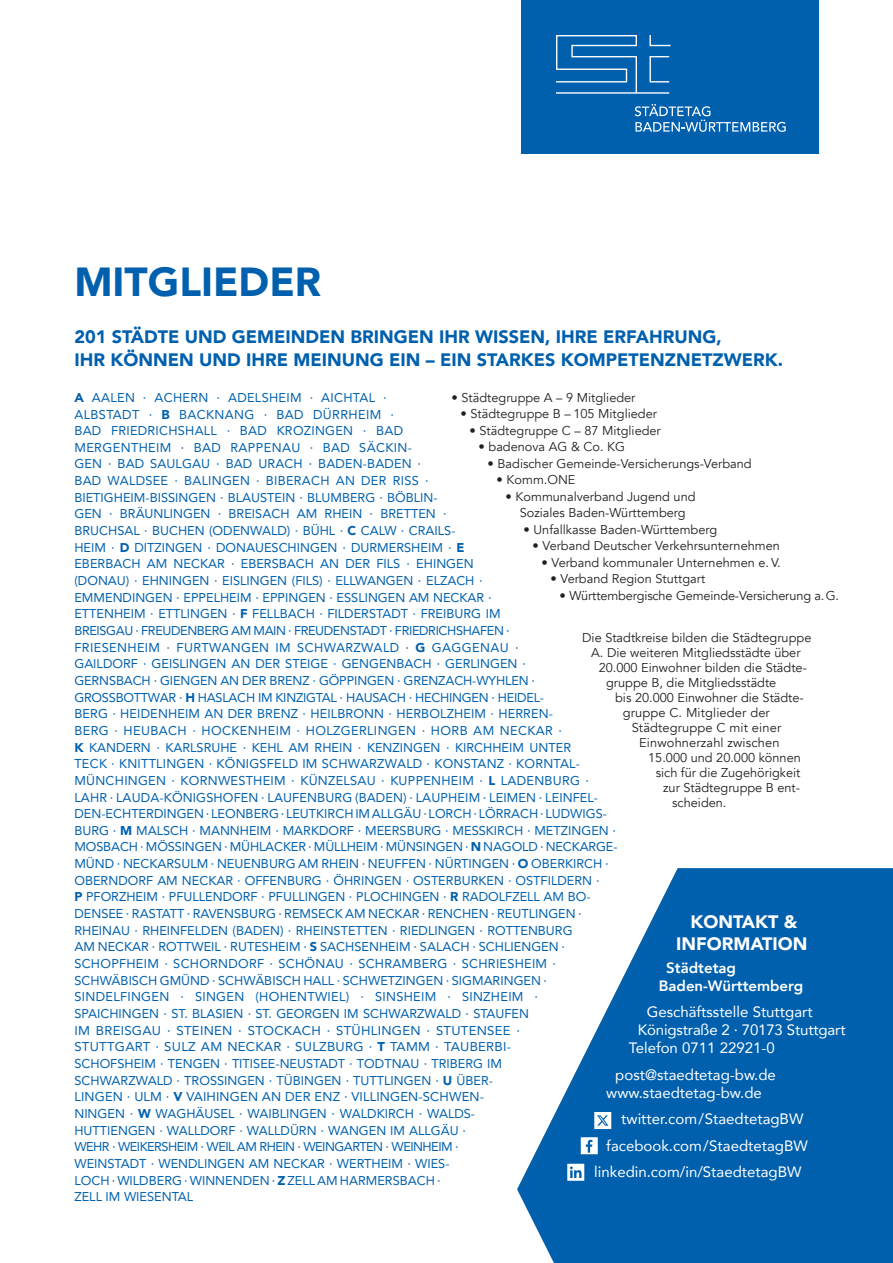
<style>
.page{position:relative;width:893px;height:1263px;background:#fff}
.page>*{position:absolute;margin:0;border:0;box-sizing:border-box;transform-origin:0 0}
.Headline{font:900 40.5px "Avenir";color:#0160ae}
.Subhead{font:900 18px/22.5px "Avenir";color:#0160ae}
.Subhead-2{font:900 18px/22.5px "Avenir";color:#fff;text-align:center}
.t1{font:15px/18px "Avenir";color:#fff}
.t2{font:800 15px/18px "Avenir";color:#fff}
.t3{font:12.75px/16.6px "Avenir";color:#0160ae}
.Fließtext{font:12.75px/16.5px "Avenir";color:#231f20;text-align:center}
.s1{font-weight:900}
</style>
<div class="page">
<svg style="left:517px;top:868px;width:376px;height:395px;fill:#0160ae"></svg>
<div style="left:521px;top:0;width:298px;height:154px;background:#0160ae"></div>
<svg style="left:556px;top:35px;width:115px;height:59px"></svg>
<svg style="left:635px;top:104px;width:151px;height:28px"></svg>
<svg style="left:594px;top:1112px;width:17px;height:17px"></svg>
<svg style="left:581px;top:1137px;width:17px;height:17px"></svg>
<svg style="left:567px;top:1164px;width:17px;height:17px"></svg>
<p class="Headline" style="left:74px;top:247px;width:248px">MITGLIEDER</p>
<p class="Subhead" style="left:74px;top:325px;width:710px">201 STÄDTE UND GEMEINDEN BRINGEN IHR WISSEN, IHRE ERFAHRUNG,<br>IHR KÖNNEN UND IHRE MEINUNG EIN – EIN STARKES KOMPETENZNETZWERK.</p>
<p class="Fließtext" style="left:452px;top:389px;width:185px">• Städtegruppe A – 9 Mitglieder</p>
<p class="Fließtext" style="left:461px;top:406px;width:198px">• Städtegruppe B – 105 Mitglieder</p>
<p class="Fließtext" style="left:470px;top:422px;width:193px">• Städtegruppe C – 87 Mitglieder</p>
<p class="Fließtext" style="left:479px;top:439px;width:148px">• badenova AG &amp; Co. KG</p>
<p class="Fließtext" style="left:488px;top:455px;width:265px">• Badischer Gemeinde-Versicherungs-Verband</p>
<p class="Fließtext" style="left:497px;top:472px;width:80px">• Komm.ONE</p>
<p class="Fließtext" style="left:506px;top:488px;width:191px">• Kommunalverband Jugend und<br>Soziales Baden-Württemberg</p>
<p class="Fließtext" style="left:524px;top:521px;width:195px">• Unfallkasse Baden-Württemberg</p>
<p class="Fließtext" style="left:533px;top:538px;width:249px">• Verband Deutscher Verkehrsunternehmen</p>
<p class="Fließtext" style="left:542px;top:554px;width:241px">• Verband kommunaler Unternehmen e. V.</p>
<p class="Fließtext" style="left:551px;top:571px;width:156px">• Verband Region Stuttgart</p>
<p class="Fließtext" style="left:560px;top:587px;width:281px">• Württembergische Gemeinde-Versicherung a.G.</p>
<p class="Fließtext" style="left:582px;top:630px;width:231px">Die Stadtkreise bilden die Städtegruppe</p>
<p class="Fließtext" style="left:591px;top:645px;width:211px">A. Die weiteren Mitgliedsstädte über</p>
<p class="Fließtext" style="left:599px;top:660px;width:210px">20.000 Einwohner bilden die Städte-</p>
<p class="Fließtext" style="left:606px;top:675px;width:172px">gruppe B, die Mitgliedsstädte</p>
<p class="Fließtext" style="left:615px;top:690px;width:190px">bis 20.000 Einwohner die Städte-</p>
<p class="Fließtext" style="left:623px;top:705px;width:149px">gruppe C. Mitglieder der</p>
<p class="Fließtext" style="left:632px;top:720px;width:151px">Städtegruppe C mit einer</p>
<p class="Fließtext" style="left:639px;top:735px;width:142px">Einwohnerzahl zwischen</p>
<p class="Fließtext" style="left:648px;top:750px;width:154px">15.000 und 20.000 können</p>
<p class="Fließtext" style="left:656px;top:765px;width:146px">sich für die Zugehörigkeit</p>
<p class="Fließtext" style="left:663px;top:780px;width:138px">zur Städtegruppe B ent-</p>
<p class="Fließtext" style="left:672px;top:795px;width:56px">scheiden.</p>
<p class="t3" style="left:74px;top:389px;width:545px"><span class="s1">A</span> AALEN · ACHERN · ADELSHEIM · AICHTAL ·<br>ALBSTADT · <span class="s1">B</span> BACKNANG · BAD DÜRRHEIM ·<br>BAD FRIEDRICHSHALL · BAD KROZINGEN · BAD<br>MERGENTHEIM · BAD RAPPENAU · BAD SÄCKIN-<br>GEN · BAD SAULGAU · BAD URACH · BADEN-BADEN ·<br>BAD WALDSEE · BALINGEN · BIBERACH AN DER RISS ·<br>BIETIGHEIM-BISSINGEN · BLAUSTEIN · BLUMBERG · BÖBLIN-<br>GEN · BRÄUNLINGEN · BREISACH AM RHEIN · BRETTEN ·<br>BRUCHSAL · BUCHEN (ODENWALD) · BÜHL · <span class="s1">C</span> CALW · CRAILS-<br>HEIM · <span class="s1">D</span> DITZINGEN · DONAUESCHINGEN · DURMERSHEIM · <span class="s1">E<br></span>EBERBACH AM NECKAR · EBERSBACH AN DER FILS · EHINGEN<br>(DONAU) · EHNINGEN · EISLINGEN (FILS) · ELLWANGEN · ELZACH ·<br>EMMENDINGEN · EPPELHEIM · EPPINGEN · ESSLINGEN AM NECKAR ·<br>ETTENHEIM · ETTLINGEN · <span class="s1">F</span> FELLBACH · FILDERSTADT · FREIBURG IM<br>BREISGAU · FREUDENBERG AM MAIN · FREUDENSTADT · FRIEDRICHSHAFEN ·<br>FRIESENHEIM · FURTWANGEN IM SCHWARZWALD · <span class="s1">G</span> GAGGENAU ·<br>GAILDORF · GEISLINGEN AN DER STEIGE · GENGENBACH · GERLINGEN ·<br>GERNSBACH · GIENGEN AN DER BRENZ · GÖPPINGEN · GRENZACH-WYHLEN · GROSSBOTTWAR · <span class="s1">H</span> HASLACH IM KINZIGTAL · HAUSACH · HECHINGEN · HEIDEL-<br>BERG · HEIDENHEIM AN DER BRENZ · HEILBRONN · HERBOLZHEIM · HERREN-<br>BERG · HEUBACH · HOCKENHEIM · HOLZGERLINGEN · HORB AM NECKAR ·<br><span class="s1">K</span> KANDERN · KARLSRUHE · KEHL AM RHEIN · KENZINGEN · KIRCHHEIM UNTER<br>TECK · KNITTLINGEN · KÖNIGSFELD IM SCHWARZWALD · KONSTANZ · KORNTAL-MÜNCHINGEN · KORNWESTHEIM · KÜNZELSAU · KUPPENHEIM · <span class="s1">L</span> LADENBURG · LAHR · LAUDA-KÖNIGSHOFEN · LAUFENBURG (BADEN) · LAUPHEIM · LEIMEN · LEINFEL-DEN-ECHTERDINGEN · LEONBERG · LEUTKIRCH IM ALLGÄU · LORCH · LÖRRACH · LUDWIGS-BURG · <span class="s1">M</span> MALSCH · MANNHEIM · MARKDORF · MEERSBURG · MESSKIRCH · METZINGEN · MOSBACH · MÖSSINGEN · MÜHLACKER · MÜLLHEIM · MÜNSINGEN · <span class="s1">N</span> NAGOLD · NECKARGE-MÜND · NECKARSULM · NEUENBURG AM RHEIN · NEUFFEN · NÜRTINGEN · <span class="s1">O</span> OBERKIRCH · OBERNDORF AM NECKAR · OFFENBURG · ÖHRINGEN · OSTERBURKEN · OSTFILDERN ·<br><span class="s1">P</span> PFORZHEIM · PFULLENDORF · PFULLINGEN · PLOCHINGEN · <span class="s1">R</span> RADOLFZELL AM BO-DENSEE · RASTATT · RAVENSBURG · REMSECK AM NECKAR · RENCHEN · REUTLINGEN · RHEINAU · RHEINFELDEN (BADEN) · RHEINSTETTEN · RIEDLINGEN · ROTTENBURG<br>AM NECKAR · ROTTWEIL · RUTESHEIM · <span class="s1">S</span> SACHSENHEIM · SALACH · SCHLIENGEN · SCHOPFHEIM · SCHORNDORF · SCHÖNAU · SCHRAMBERG · SCHRIESHEIM · SCHWÄBISCH GMÜND · SCHWÄBISCH HALL · SCHWETZINGEN · SIGMARINGEN · SINDELFINGEN · SINGEN (HOHENTWIEL) · SINSHEIM · SINZHEIM · SPAICHINGEN · ST. BLASIEN · ST. GEORGEN IM SCHWARZWALD · STAUFEN<br>IM BREISGAU · STEINEN · STOCKACH · STÜHLINGEN · STUTENSEE ·<br>STUTTGART · SULZ AM NECKAR · SULZBURG · <span class="s1">T</span> TAMM · TAUBERBI-<br>SCHOFSHEIM · TENGEN · TITISEE-NEUSTADT · TODTNAU · TRIBERG IM<br>SCHWARZWALD · TROSSINGEN · TÜBINGEN · TUTTLINGEN · <span class="s1">U</span> ÜBER-<br>LINGEN · ULM · <span class="s1">V</span> VAIHINGEN AN DER ENZ · VILLINGEN-SCHWEN-<br>NINGEN · <span class="s1">W</span> WAGHÄUSEL · WAIBLINGEN · WALDKIRCH · WALDS-<br>HUTTIENGEN · WALLDORF · WALLDÜRN · WANGEN IM ALLGÄU ·<br>WEHR · WEIKERSHEIM · WEIL AM RHEIN · WEINGARTEN · WEINHEIM ·<br>WEINSTADT · WENDLINGEN AM NECKAR · WERTHEIM · WIES-<br>LOCH · WILDBERG · WINNENDEN · <span class="s1">Z</span> ZELL AM HARMERSBACH ·<br>ZELL IM WIESENTAL</p>
<p class="Subhead-2" style="left:676px;top:910px;width:133px">KONTAKT &amp;<br>INFORMATION</p>
<p class="t2" style="left:659px;top:959px;width:146px;text-indent:8px">Städtetag<br>Baden-Württemberg</p>
<p class="t1" style="left:638px;top:1003px;width:209px;text-indent:9px">Geschäftsstelle Stuttgart<br>Königstraße 2 · 70173 Stuttgart</p>
<p class="t1" style="left:629px;top:1039px;width:147px">Telefon 0711 22921-0</p>
<p class="t1" style="left:615px;top:1065px;width:162px">post@staedtetag-bw.de</p>
<p class="t1" style="left:606px;top:1083px;width:157px">www.staedtetag-bw.de</p>
<p class="t1" style="left:621px;top:1110px;width:184px">twitter.com/StaedtetagBW</p>
<p class="t1" style="left:606px;top:1136px;width:203px">facebook.com/StaedtetagBW</p>
<p class="t1" style="left:594px;top:1163px;width:209px">linkedin.com/in/StaedtetagBW</p>
</div>
